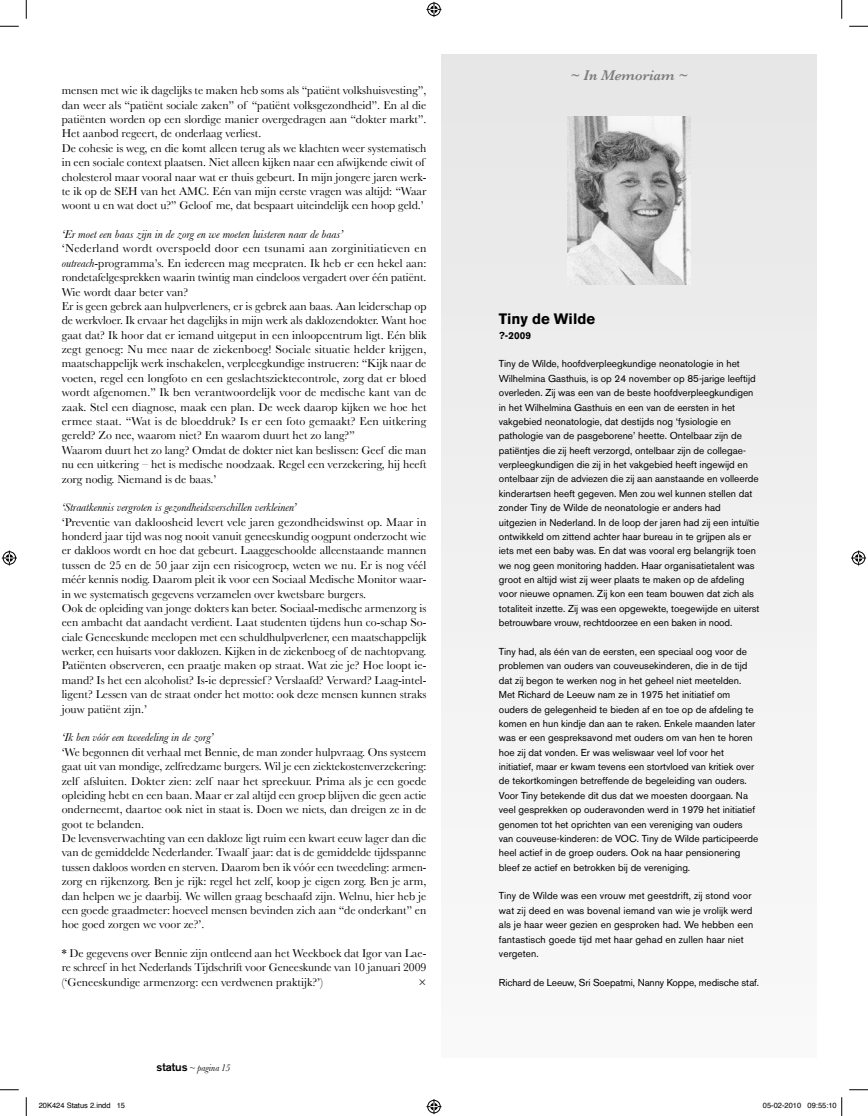
<style>
.page{position:relative;width:868px;height:1116px;background:#fff}
.page>*{position:absolute;margin:0;border:0;box-sizing:border-box;transform-origin:0 0}
.t1{font:700 15px "Akzidenz Grotesk BE";color:#000}
.t2{font:italic 600 14.38px "Baskerville";color:#7c7c7c}
.t3{font:11.88px/14.4px "Baskerville";color:#000}
.t4{font:italic 11.88px "Baskerville";color:#000}
.t5{font:10px/14.4px "Akzidenz Grotesk BE";color:#000}
.t6{font:italic 10px "Baskerville";color:#000;scale:.95 1}
.t7{font:700 10px "Akzidenz Grotesk BE";color:#000}
.t8{font:7.5px "Helvetica";color:#000}
.s1{font-style:italic}
.s2{font-family:"Akzidenz Grotesk BE";font-weight:500;font-style:normal;font-size:11.25px}
</style>
<div class="page">
<div style="left:441px;top:55px;width:375px;height:1002px;background:#f1f1f1"></div>
<img style="left:567px;top:117px;width:123px;height:168px">
<svg style="left:0;top:25px;width:19px;height:2px"></svg>
<svg style="left:849px;top:25px;width:18px;height:2px"></svg>
<svg style="left:0;top:1089px;width:19px;height:1px"></svg>
<svg style="left:849px;top:1089px;width:18px;height:1px"></svg>
<svg style="left:25px;top:0;width:2px;height:19px"></svg>
<svg style="left:25px;top:1097px;width:2px;height:18px"></svg>
<svg style="left:841px;top:0;width:1px;height:19px"></svg>
<svg style="left:426px;top:2px;width:15px;height:15px"></svg>
<svg style="left:426px;top:1099px;width:15px;height:15px"></svg>
<svg style="left:2px;top:550px;width:15px;height:15px"></svg>
<svg style="left:851px;top:550px;width:15px;height:15px"></svg>
<svg style="left:841px;top:1097px;width:1px;height:18px"></svg>
<p class="t3" style="left:62px;top:83px;width:366px">mensen met wie ik dagelijks te maken heb soms als “patiënt volkshuisvesting”, dan weer als “patiënt sociale zaken” of “patiënt volksgezondheid”. En al die patiënten worden op een slordige manier overgedragen aan “dokter markt”.<br>Het aanbod regeert, de onderlaag verliest.<br>De cohesie is weg, en die komt alleen terug als we klachten weer systematisch in een sociale context plaatsen. Niet alleen kijken naar een afwijkende eiwit of cholesterol maar vooral naar wat er thuis gebeurt. In mijn jongere jaren werk&shy;te ik op de SEH van het AMC. Eén van mijn eerste vragen was altijd: “Waar woont u en wat doet u?” Geloof me, dat bespaart uiteindelijk een hoop geld.’</p>
<p class="t4" style="left:62px;top:227px;width:283px">‘Er moet een baas zijn in de zorg en we moeten luisteren naar de baas’</p>
<p class="t3" style="left:62px;top:241px;width:366px">‘Nederland wordt overspoeld door een tsunami aan zorginitiatieven en <span class="s1">outreach</span>-programma’s. En iedereen mag meepraten. Ik heb er een hekel aan: rondetafelgesprekken waarin twintig man eindeloos vergadert over één patiënt.<br>Wie wordt daar beter van?<br>Er is geen gebrek aan hulpverleners, er is gebrek aan baas. Aan leiderschap op de werkvloer. Ik ervaar het dagelijks in mijn werk als daklozendokter. Want hoe gaat dat? Ik hoor dat er iemand uitgeput in een inloopcentrum ligt. Eén blik zegt genoeg: Nu mee naar de ziekenboeg! Sociale situatie helder krijgen, maatschappelijk werk inschakelen, verpleegkundige instrueren: “Kijk naar de voeten, regel een longfoto en een geslachtsziektecontrole, zorg dat er bloed wordt afgenomen.” Ik ben verantwoordelijk voor de medische kant van de zaak. Stel een diagnose, maak een plan. De week daarop kijken we hoe het ermee staat. “Wat is de bloeddruk? Is er een foto gemaakt? Een uitkering gereld? Zo nee, waarom niet? En waarom duurt het zo lang?”<br>Waarom duurt het zo lang? Omdat de dokter niet kan beslissen: Geef die man nu een uitkering – het is medische noodzaak. Regel een verzekering, hij heeft zorg nodig. Niemand is de baas.’</p>
<p class="t4" style="left:62px;top:500px;width:236px">‘Straatkennis vergroten is gezondheidsverschillen verkleinen’</p>
<p class="t3" style="left:62px;top:514px;width:366px">‘Preventie van dakloosheid levert vele jaren gezondheidswinst op. Maar in honderd jaar tijd was nog nooit vanuit geneeskundig oogpunt onderzocht wie er dakloos wordt en hoe dat gebeurt. Laaggeschoolde alleenstaande mannen tussen de 25 en de 50 jaar zijn een risicogroep, weten we nu. Er is nog véél méér kennis nodig. Daarom pleit ik voor een Sociaal Medische Monitor waar&shy;in we systematisch gegevens verzamelen over kwetsbare burgers.<br>Ook de opleiding van jonge dokters kan beter. Sociaal-medische armenzorg is een ambacht dat aandacht verdient. Laat studenten tijdens hun co-schap So&shy;ciale Geneeskunde meelopen met een schuldhulpverlener, een maatschappelijk werker, een huisarts voor daklozen. Kijken in de ziekenboeg of de nachtopvang.<br>Patiënten observeren, een praatje maken op straat. Wat zie je? Hoe loopt ie&shy;mand? Is het een alcoholist? Is-ie depressief ? Verslaafd? Verward? Laag-intel&shy;ligent? Lessen van de straat onder het motto: ook deze mensen kunnen straks jouw patiënt zijn.’</p>
<p class="t4" style="left:62px;top:730px;width:153px">‘Ik ben vóór een tweedeling in de zorg’</p>
<p class="t3" style="left:62px;top:744px;width:366px">‘We begonnen dit verhaal met Bennie, de man zonder hulpvraag. Ons systeem gaat uit van mondige, zelfredzame burgers. Wil je een ziektekostenverzekering: zelf afsluiten. Dokter zien: zelf naar het spreekuur. Prima als je een goede opleiding hebt en een baan. Maar er zal altijd een groep blijven die geen actie onderneemt, daartoe ook niet in staat is. Doen we niets, dan dreigen ze in de goot te belanden.<br>De levensverwachting van een dakloze ligt ruim een kwart eeuw lager dan die van de gemiddelde Nederlander. Twaalf jaar: dat is de gemiddelde tijdsspanne tussen dakloos worden en sterven. Daarom ben ik vóór een tweedeling: armen&shy;zorg en rijkenzorg. Ben je rijk: regel het zelf, koop je eigen zorg. Ben je arm, dan helpen we je daarbij. We willen graag beschaafd zijn. Welnu, hier heb je een goede graadmeter: hoeveel mensen bevinden zich aan “de onderkant” en hoe goed zorgen we voor ze?’.</p>
<p class="t3" style="left:62px;top:946px;width:366px;text-align:justify">* De gegevens over Bennie zijn ontleend aan het Weekboek dat Igor van Lae&shy;re schreef in het Nederlands Tijdschrift voor Geneeskunde van 10 januari 2009 (‘Geneeskundige armenzorg: een verdwenen praktijk?’)</p>
<p class="t3" style="left:418px;top:974px;width:9px">×</p>
<p class="t6" style="left:157px;top:1061px;width:79px"><span class="s2">status</span> ~ pagina 15</p>
<p class="t2" style="left:570px;top:67px;width:119px">~ In Memoriam ~</p>
<p class="t1" style="left:499px;top:310px;width:98px">Tiny de Wilde</p>
<p class="t7" style="left:499px;top:329px;width:34px">?-2009</p>
<p class="t5" style="left:499px;top:357px;width:262px">Tiny de Wilde, hoofdverpleegkundige neonatologie in het Wilhelmina Gasthuis, is op 24 november op 85-jarige leeftijd overleden. Zij was een van de beste hoofdverpleegkundigen in het Wilhelmina Gasthuis en een van de eersten in het vakgebied neonatologie, dat destijds nog ‘fysiologie en pathologie van de pasgeborene’ heette. Ontelbaar zijn de patiëntjes die zij heeft verzorgd, ontelbaar zijn de collegae&shy;verpleegkundigen die zij in het vakgebied heeft ingewijd en ontelbaar zijn de adviezen die zij aan aanstaande en volleerde kinderartsen heeft gegeven. Men zou wel kunnen stellen dat zonder Tiny de Wilde de neonatologie er anders had uitgezien in Nederland. In de loop der jaren had zij een intuïtie ontwikkeld om zittend achter haar bureau in te grijpen als er iets met een baby was. En dat was vooral erg belangrijk toen we nog geen monitoring hadden. Haar organisatietalent was groot en altijd wist zij weer plaats te maken op de afdeling voor nieuwe opnamen. Zij kon een team bouwen dat zich als totaliteit inzette. Zij was een opgewekte, toegewijde en uiterst betrouwbare vrouw, rechtdoorzee en een baken in nood.</p>
<p class="t5" style="left:499px;top:644px;width:261px">Tiny had, als één van de eersten, een speciaal oog voor de problemen van ouders van couveusekinderen, die in de tijd dat zij begon te werken nog in het geheel niet meetelden.<br>Met Richard de Leeuw nam ze in 1975 het initiatief om ouders de gelegenheid te bieden af en toe op de afdeling te komen en hun kindje dan aan te raken. Enkele maanden later was er een gespreksavond met ouders om van hen te horen hoe zij dat vonden. Er was weliswaar veel lof voor het initiatief, maar er kwam tevens een stortvloed van kritiek over de tekortkomingen betreffende de begeleiding van ouders.<br>Voor Tiny betekende dit dus dat we moesten doorgaan. Na veel gesprekken op ouderavonden werd in 1979 het initiatief genomen tot het oprichten van een vereniging van ouders van couveuse-kinderen: de VOC. Tiny de Wilde participeerde heel actief in de groep ouders. Ook na haar pensionering bleef ze actief en betrokken bij de vereniging.</p>
<p class="t5" style="left:499px;top:888px;width:256px">Tiny de Wilde was een vrouw met geestdrift, zij stond voor wat zij deed en was bovenal iemand van wie je vrolijk werd als je haar weer gezien en gesproken had. We hebben een fantastisch goede tijd met haar gehad en zullen haar niet vergeten.</p>
<p class="t5" style="left:499px;top:975px;width:262px">Richard de Leeuw, Sri Soepatmi, Nanny Koppe, medische staf.</p>
<p class="t8" style="left:39px;top:1099px;width:88px">20K424 Status 2.indd 15</p>
<p class="t8" style="left:762px;top:1099px;width:75px">05-02-2010 09:55:10</p>
</div>
